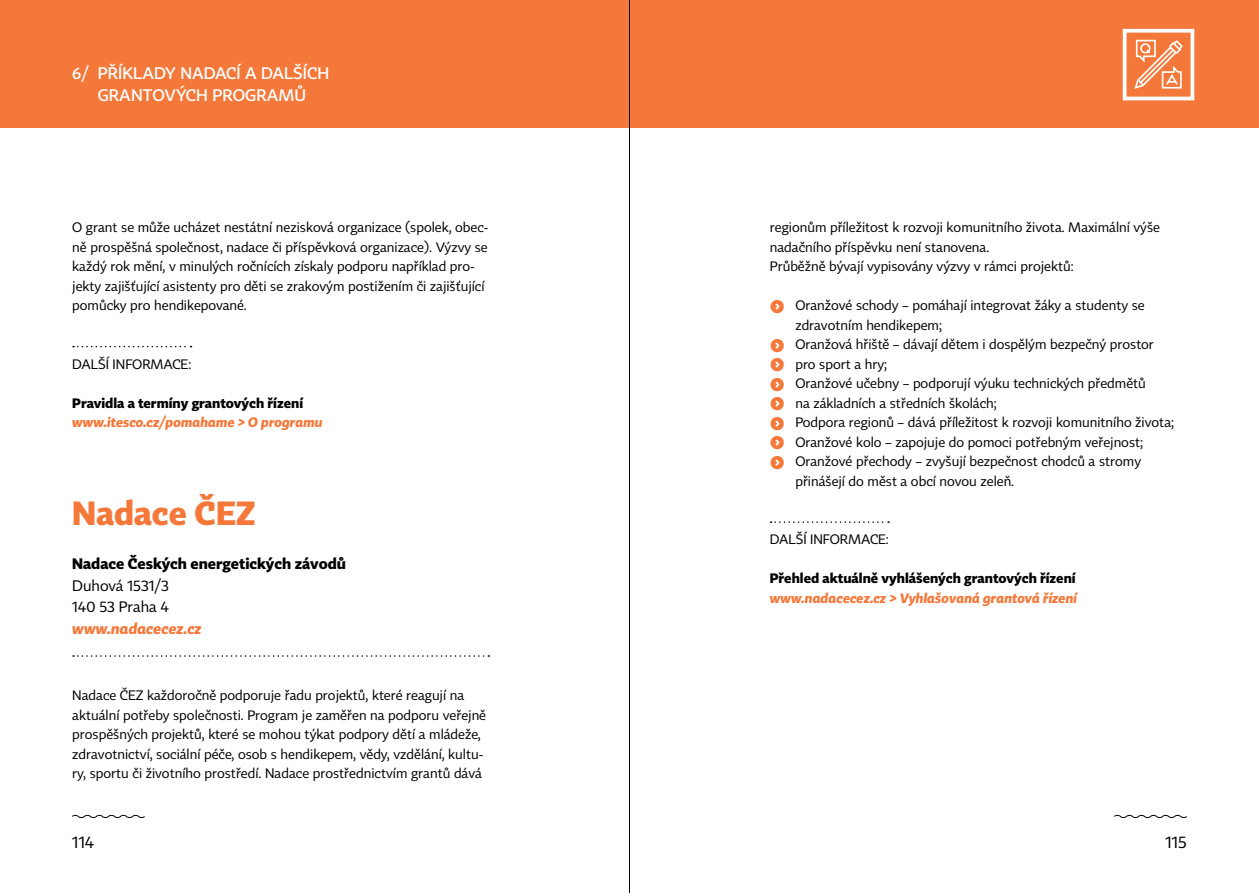
<style>
.page{position:relative;width:1259px;height:893px;background:#fff}
.page>*{position:absolute;margin:0;border:0;box-sizing:border-box;transform-origin:0 0}
.t1{font:700 33px "Tabac Sans";color:#f47839}
.t2{font:500 16.5px/21.8px "Tabac Sans";letter-spacing:.005em;color:#fff;text-align:center}
.t3{font:16.5px "Tabac Sans";color:#000}
.t4{font:700 15px "Tabac Sans";color:#000}
.t5{font:15px/21.8px "Tabac Sans";color:#000}
.t6{font:italic 700 15px "Tabac Sans";color:#f47839}
.t7{font:13.5px/19.5px "Tabac Sans";color:#000}
.t8{font:700 13.5px "Tabac Sans";color:#000}
.t9{font:italic 700 13.5px "Tabac Sans";color:#f47839}
.s1{font-weight:700;font-size:18px;color:#f47839}
</style>
<div class="page">
<svg style="left:1114px;top:814px;width:73px;height:4px"></svg>
<svg style="left:72px;top:814px;width:73px;height:4px"></svg>
<div style="left:0;top:0;width:1259px;height:128px;background:#f47839"></div>
<div style="left:1122px;top:29px;width:72px;height:71px;border:4px solid #fff"></div>
<svg style="left:1134px;top:39px;width:49px;height:50px"></svg>
<svg style="left:73px;top:346px;width:118px;height:1px"></svg>
<svg style="left:73px;top:655px;width:416px;height:2px"></svg>
<svg style="left:770px;top:521px;width:119px;height:2px"></svg>
<hr style="left:629px;top:0;width:1px;height:893px;background:#000">
<p class="t2" style="left:72px;top:62px;width:258px">6/ PŘÍKLADY NADACÍ A DALŠÍCH<br>GRANTOVÝCH PROGRAMŮ</p>
<p class="t7" style="left:72px;top:218px;width:418px">O grant se může ucházet nestátní nezisková organizace (spolek, obec&shy;ně prospěšná společnost, nadace či příspěvková organizace). Výzvy se každý rok mění, v minulých ročnících získaly podporu například pro&shy;jekty zajišťující asistenty pro děti se zrakovým postižením či zajišťující pomůcky pro hendikepované.</p>
<p class="t7" style="left:72px;top:354px;width:50px">Dalš í informace</p>
<p class="t7" style="left:188px;top:354px;width:4px">:</p>
<p class="t8" style="left:72px;top:394px;width:232px">Pravidla a termíny grantových řízení</p>
<p class="t9" style="left:72px;top:414px;width:252px">www.itesco.cz/pomahame &gt; O programu</p>
<h1 class="t1" style="left:72px;top:493px;width:185px">Nadace ČEZ</h1>
<p class="t4" style="left:72px;top:554px;width:275px">Nadace Českých energetických závodů</p>
<p class="t5" style="left:72px;top:574px;width:98px">Duhová 1531/3<br>140 53 Praha 4</p>
<p class="t6" style="left:72px;top:619px;width:131px">www.nadacecez.cz</p>
<p class="t7" style="left:72px;top:686px;width:415px">Nadace ČEZ každoročně podporuje řadu projektů, které reagují na aktuální potřeby společnosti. Program je zaměřen na podporu veřejně prospěšných projektů, které se mohou týkat podpory dětí a mládeže, zdravotnictví, sociální péče, osob s hendikepem, vědy, vzdělání, kultu&shy;ry, sportu či životního prostředí. Nadace prostřednictvím grantů dává</p>
<p class="t7" style="left:770px;top:218px;width:392px">regionům příležitost k rozvoji komunitního života. Maximální výše nadačního příspěvku není stanovena.<br>Průběžně bývají vypisovány výzvy v rámci projektů:</p>
<p class="t7" style="left:770px;top:296px;width:376px"><span class="s1">У</span> Oranžové schody – pomáhají integrovat žáky a studenty se</p>
<p class="t7" style="left:795px;top:315px;width:148px">zdravotním hendikepem;</p>
<p class="t7" style="left:770px;top:335px;width:385px"><span class="s1">У</span> Oranžová hřiště – dávají dětem i dospělým bezpečný prostor</p>
<p class="t7" style="left:770px;top:354px;width:119px"><span class="s1">У</span> pro sport a hry;</p>
<p class="t7" style="left:770px;top:374px;width:377px"><span class="s1">У</span> Oranžové učebny – podporují výuku technických předmětů</p>
<p class="t7" style="left:770px;top:393px;width:228px"><span class="s1">У</span> na základních a středních školách;</p>
<p class="t7" style="left:770px;top:413px;width:406px"><span class="s1">У</span> Podpora regionů – dává příležitost k rozvoji komunitního života;</p>
<p class="t7" style="left:770px;top:432px;width:375px"><span class="s1">У</span> Oranžové kolo – zapojuje do pomoci potřebným veřejnost;</p>
<p class="t7" style="left:770px;top:452px;width:373px"><span class="s1">У</span> Oranžové přechody – zvyšují bezpečnost chodců a stromy</p>
<p class="t7" style="left:795px;top:471px;width:220px">přinášejí do měst a obcí novou zeleň.</p>
<p class="t7" style="left:770px;top:530px;width:50px">Dalš í informace</p>
<p class="t7" style="left:886px;top:530px;width:4px">:</p>
<p class="t8" style="left:770px;top:570px;width:307px">Přehled aktuálně vyhlášených grantových řízení</p>
<p class="t9" style="left:770px;top:589px;width:309px">www.nadacecez.cz &gt; Vyhlašovaná grantová řízení</p>
<p class="t3" style="left:72px;top:832px;width:23px">114</p>
<p class="t3" style="left:1165px;top:832px;width:23px">115</p>
</div>
